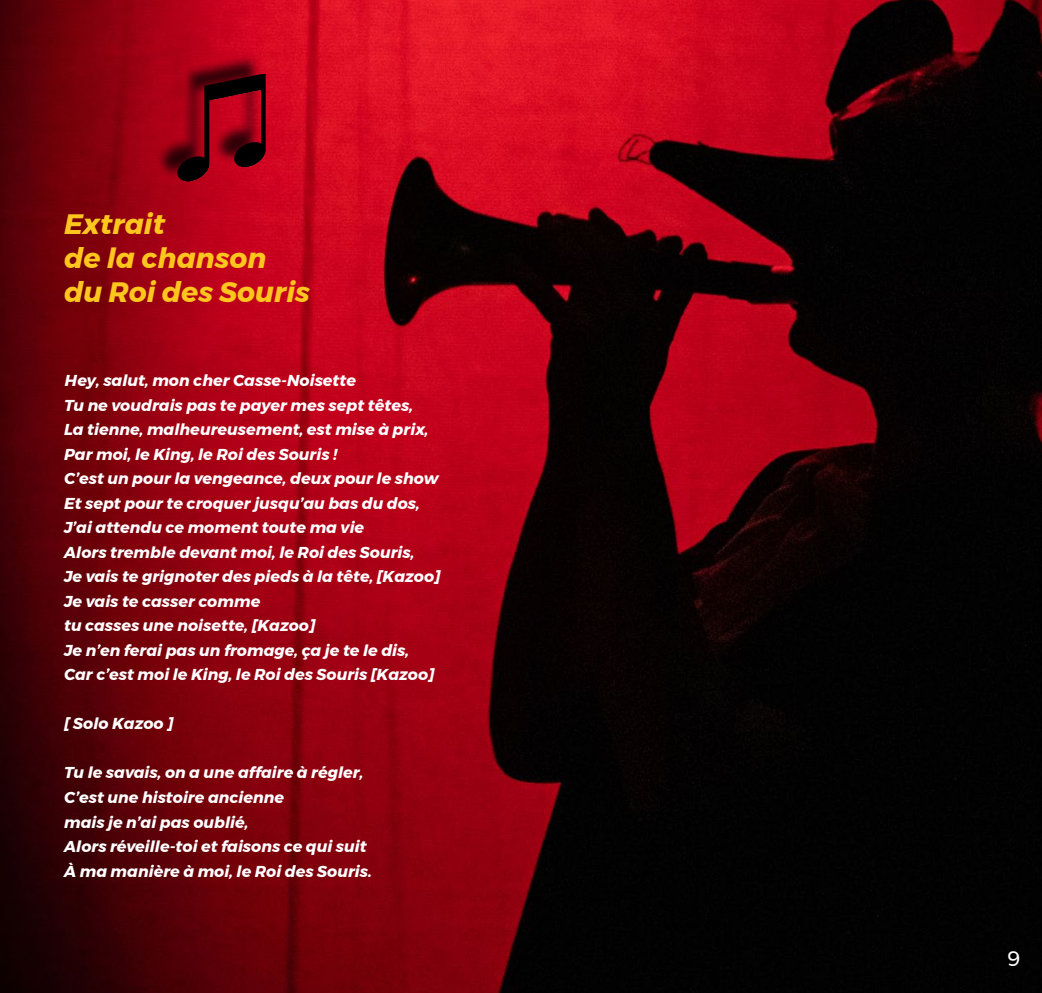
<style>
.page{position:relative;width:1042px;height:993px;background:#fff}
.page>*{position:absolute;margin:0;border:0;box-sizing:border-box;transform-origin:0 0}
.t1{font:italic 700 28px/33.6px "Montserrat";color:#fdc61e}
.t2{font:21px "Montserrat";color:#fff}
.t3{font:italic 700 15.75px/24.5px "Montserrat";color:#fff}
</style>
<div class="page">
<img style="left:0;top:0;width:1042px;height:992px">
<svg style="left:138px;top:23px;width:171px;height:178px;background:#a50218"></svg>
<h1 class="t1" style="left:64px;top:208px;width:247px">Extrait<br>de la chanson du Roi des Souris</h1>
<p class="t3" style="left:64px;top:368px;width:378px">Hey, salut, mon cher Casse-Noisette<br>Tu ne voudrais pas te payer mes sept têtes,<br>La tienne, malheureusement, est mise à prix, Par moi, le King, le Roi des Souris !<br>C’est un pour la vengeance, deux pour le show Et sept pour te croquer jusqu’au bas du dos, J’ai attendu ce moment toute ma vie<br>Alors tremble devant moi, le Roi des Souris,<br>Je vais te grignoter des pieds à la tête, [Kazoo] Je vais te casser comme<br>tu casses une noisette, [Kazoo]<br>Je n’en ferai pas un fromage, ça je te le dis, Car c’est moi le King, le Roi des Souris [Kazoo]</p>
<p class="t3" style="left:64px;top:711px;width:111px">[ Solo Kazoo ]</p>
<p class="t3" style="left:64px;top:760px;width:309px">Tu le savais, on a une affaire à régler, C’est une histoire ancienne<br>mais je n’ai pas oublié,<br>Alors réveille-toi et faisons ce qui suit À ma manière à moi, le Roi des Souris.</p>
<h2 class="t2" style="left:1007px;top:942px;width:15px">9</h2>
</div>
